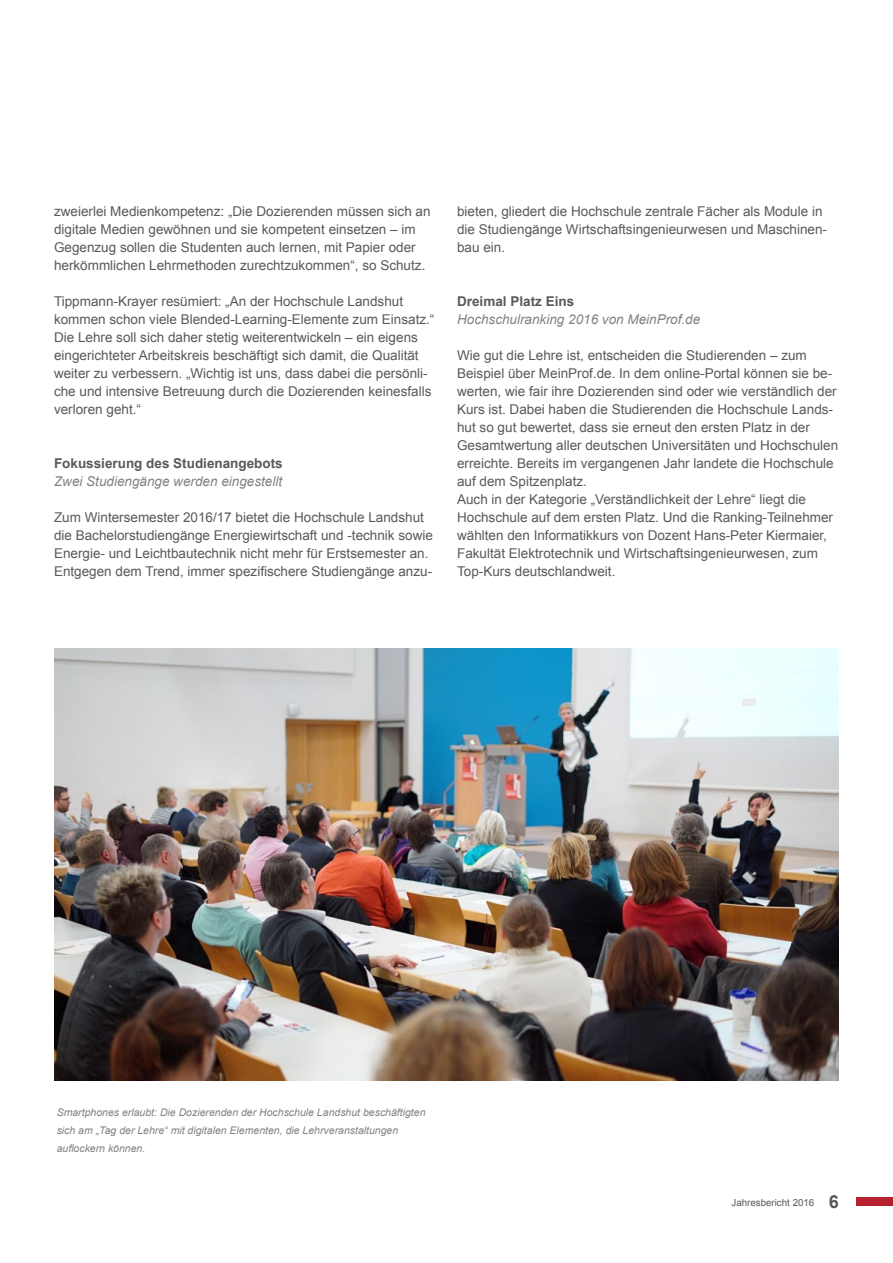
<style>
.page{position:relative;width:893px;height:1263px;background:#fff}
.page>*{position:absolute;margin:0;border:0;box-sizing:border-box;transform-origin:0 0}
.t1{font:13.5px/18px "Arial";color:#58595b}
.t2{font:italic 13.5px "Arial";color:#808285}
.t3{font:700 13.5px "Arial";color:#58595b}
.t4{font:italic 10.5px/18px "Arial";color:#808285}
.t5{font:9.75px "Arial";color:#58595b}
.s1{font-weight:700;font-size:18px}
</style>
<div class="page">
<div style="left:856px;top:1197px;width:37px;height:9px;background:#b7202e"></div>
<img style="left:54px;top:648px;width:785px;height:432px">
<p class="t1" style="left:54px;top:202px;width:378px">zweierlei Medienkompetenz: „Die Dozierenden müssen sich an digitale Medien gewöhnen und sie kompetent einsetzen – im Gegenzug sollen die Studenten auch lernen, mit Papier oder herkömmlichen Lehrmethoden zurechtzukommen“, so Schutz.</p>
<p class="t1" style="left:54px;top:292px;width:382px">Tippmann-Krayer resümiert: „An der Hochschule Landshut kommen schon viele Blended-Learning-Elemente zum Einsatz.“ Die Lehre soll sich daher stetig weiterentwickeln – ein eigens eingerichteter Arbeitskreis beschäftigt sich damit, die Qualität weiter zu verbessern. „Wichtig ist uns, dass dabei die persönli&shy;che und intensive Betreuung durch die Dozierenden keinesfalls verloren geht.“</p>
<p class="t3" style="left:54px;top:454px;width:230px">Fokussierung des Studienangebots</p>
<p class="t2" style="left:54px;top:472px;width:230px">Zwei Studiengänge werden eingestellt</p>
<p class="t1" style="left:54px;top:508px;width:380px">Zum Wintersemester 2016/17 bietet die Hochschule Landshut die Bachelorstudiengänge Energiewirtschaft und -technik sowie Energie- und Leichtbautechnik nicht mehr für Erstsemester an.<br>Entgegen dem Trend, immer spezifischere Studiengänge anzu-</p>
<p class="t1" style="left:457px;top:202px;width:371px">bieten, gliedert die Hochschule zentrale Fächer als Module in die Studiengänge Wirtschaftsingenieurwesen und Maschinen&shy;bau ein.</p>
<p class="t3" style="left:457px;top:292px;width:119px">Dreimal Platz Eins</p>
<p class="t2" style="left:457px;top:310px;width:245px">Hochschulranking 2016 von MeinProf.de</p>
<p class="t1" style="left:457px;top:346px;width:383px">Wie gut die Lehre ist, entscheiden die Studierenden – zum Beispiel über MeinProf.de. In dem online-Portal können sie be&shy;werten, wie fair ihre Dozierenden sind oder wie verständlich der Kurs ist. Dabei haben die Studierenden die Hochschule Lands&shy;hut so gut bewertet, dass sie erneut den ersten Platz in der Gesamtwertung aller deutschen U niversitäten und Hochschulen erreichte. Bereits im vergangenen Jahr landete die Hochschule auf dem Spitzenplatz.<br>Auch in der Kategorie „Verständlichkeit der Lehre“ liegt die Hochschule auf dem ersten Platz. U nd die Ranking-Teilnehmer wählten den Informatikkurs von Dozent Hans-Peter Kiermaier, Fakultät Elektrotechnik und Wirtschaftsingenieurwesen, zum Top-Kurs deutschlandweit.</p>
<p class="t4" style="left:57px;top:1103px;width:370px">Smartphones erlaubt: Die Dozierenden der Hochschule Landshut beschäftigten sich am „Tag der Lehre“ mit digitalen Elementen, die Lehrveranstaltungen auflockern können.</p>
<p class="t5" style="left:731px;top:1196px;width:109px">Jahresbericht 2016 <span class="s1">6</span></p>
</div>
